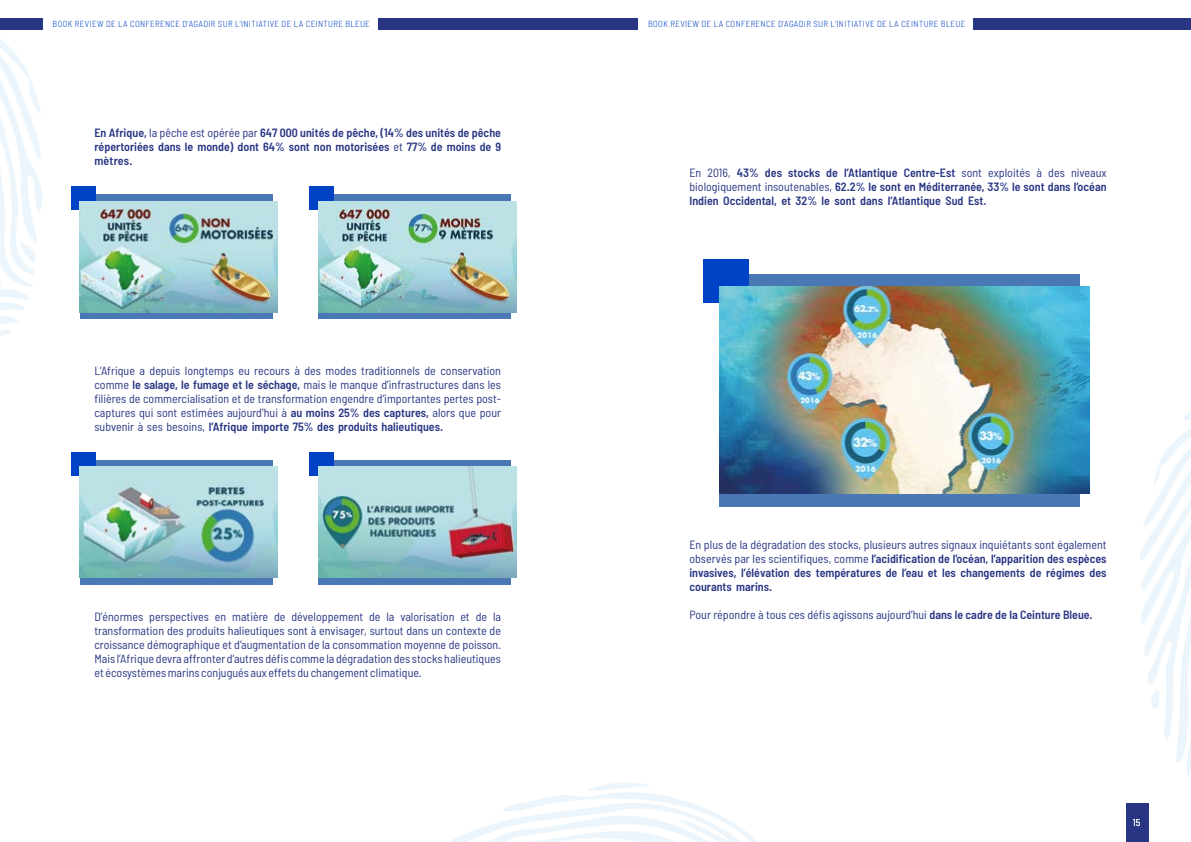
<style>
.page{position:relative;width:1191px;height:842px;background:#fff}
.page>*{position:absolute;margin:0;border:0;box-sizing:border-box;transform-origin:0 0}
.t1{font:semi-condensed 12px/14px "Barlow";color:#283583;text-align:justify}
.t2{font:600 semi-condensed 12px/14px "Barlow";color:#283583;text-align:justify}
.t3{font:semi-condensed 10px "Barlow";color:#fff}
.t4{font:300 semi-condensed 8.8px "Barlow";letter-spacing:.04em;color:#0042c5}
.s1{font-weight:400}
.s2{font-weight:600}
</style>
<div class="page">
<div style="left:595px;top:18px;width:43px;height:11px;background:#283583"></div>
<div style="left:973px;top:18px;width:218px;height:11px;background:#283583"></div>
<div style="left:378px;top:18px;width:217px;height:11px;background:#283583"></div>
<svg style="left:0;top:18px;width:43px;height:318px"></svg>
<svg style="left:450px;top:783px;width:308px;height:59px"></svg>
<svg style="left:1140px;top:411px;width:51px;height:412px"></svg>
<div style="left:318px;top:195px;width:193px;height:124px;background:#4978b4"></div>
<div style="left:318px;top:460px;width:193px;height:124px;background:#4978b4"></div>
<div style="left:80px;top:195px;width:193px;height:124px;background:#4978b4"></div>
<div style="left:80px;top:460px;width:193px;height:124px;background:#4978b4"></div>
<div style="left:310px;top:187px;width:24px;height:23px;background:#0042c5"></div>
<div style="left:310px;top:452px;width:24px;height:23px;background:#0042c5"></div>
<div style="left:71px;top:187px;width:25px;height:23px;background:#0042c5"></div>
<div style="left:71px;top:452px;width:25px;height:23px;background:#0042c5"></div>
<img style="left:318px;top:201px;width:198px;height:111px">
<img style="left:318px;top:467px;width:198px;height:111px">
<img style="left:80px;top:201px;width:198px;height:111px">
<img style="left:80px;top:467px;width:198px;height:111px">
<div style="left:1125px;top:803px;width:23px;height:39px;background:#283583"></div>
<div style="left:719px;top:274px;width:360px;height:232px;background:#4978b4"></div>
<div style="left:704px;top:259px;width:45px;height:44px;background:#0042c5"></div>
<img style="left:719px;top:286px;width:370px;height:208px">
<p class="t4" style="left:53px;top:18px;width:319px">BOOK REVIEW DE LA CONFERENCE D‘AGADIR SUR L‘INITIATIVE DE LA CEINTURE BLEUE</p>
<p class="t4" style="left:648px;top:18px;width:319px">BOOK REVIEW DE LA CONFERENCE D‘AGADIR SUR L‘INITIATIVE DE LA CEINTURE BLEUE</p>
<p class="t2" style="left:94px;top:125px;width:408px">En Afrique, <span class="s1">la pêche est opérée par</span> 647 000 unités de pêche, (14% des unités de pêche répertoriées dans le monde) dont 64% sont non motorisées <span class="s1">et</span> 77% de moins de 9 mètres.</p>
<p class="t2" style="left:689px;top:165px;width:419px"><span class="s1">En 2016,</span> 43% des stocks de l’Atlantique Centre-Est <span class="s1">sont exploités à des niveaux biologiquement insoutenables,</span> 62.2% le sont en Méditerranée, 33% le sont dans l’océan Indien Occidental, et 32% le sont dans l’Atlantique Sud Est.</p>
<p class="t1" style="left:94px;top:363px;width:408px">L’Afrique a depuis longtemps eu recours à des modes traditionnels de conservation comme <span class="s2">le salage, le fumage et le séchage,</span> mais le manque d’infrastructures dans les filières de commercialisation et de transformation engendre d’importantes pertes post&shy;captures qui sont estimées aujourd’hui à <span class="s2">au moins 25% des captures,</span> alors que pour subvenir à ses besoins, <span class="s2">l’Afrique importe 75% des produits halieutiques.</span></p>
<p class="t1" style="left:94px;top:609px;width:408px">D’énormes perspectives en matière de développement de la valorisation et de la transformation des produits halieutiques sont à envisager, surtout dans un contexte de croissance démographique et d’augmentation de la consommation moyenne de poisson.<br>Mais l’Afrique devra affronter d’autres défis comme la dégradation des stocks halieutiques et écosystèmes marins conjugués aux effets du changement climatique.</p>
<p class="t2" style="left:689px;top:538px;width:419px"><span class="s1">En plus de la dégradation des stocks, plusieurs autres signaux inquiétants sont également observés par les scientifiques, comme</span> l’acidification de l’océan, l’apparition des espèces invasives, l’élévation des températures de l’eau et les changements de régimes des courants marins.</p>
<p class="t1" style="left:689px;top:608px;width:405px">Pour répondre à tous ces défis agissons aujourd’hui <span class="s2">dans le cadre de la Ceinture Bleue.</span></p>
<p class="t3" style="left:1132px;top:816px;width:9px">15</p>
</div>
